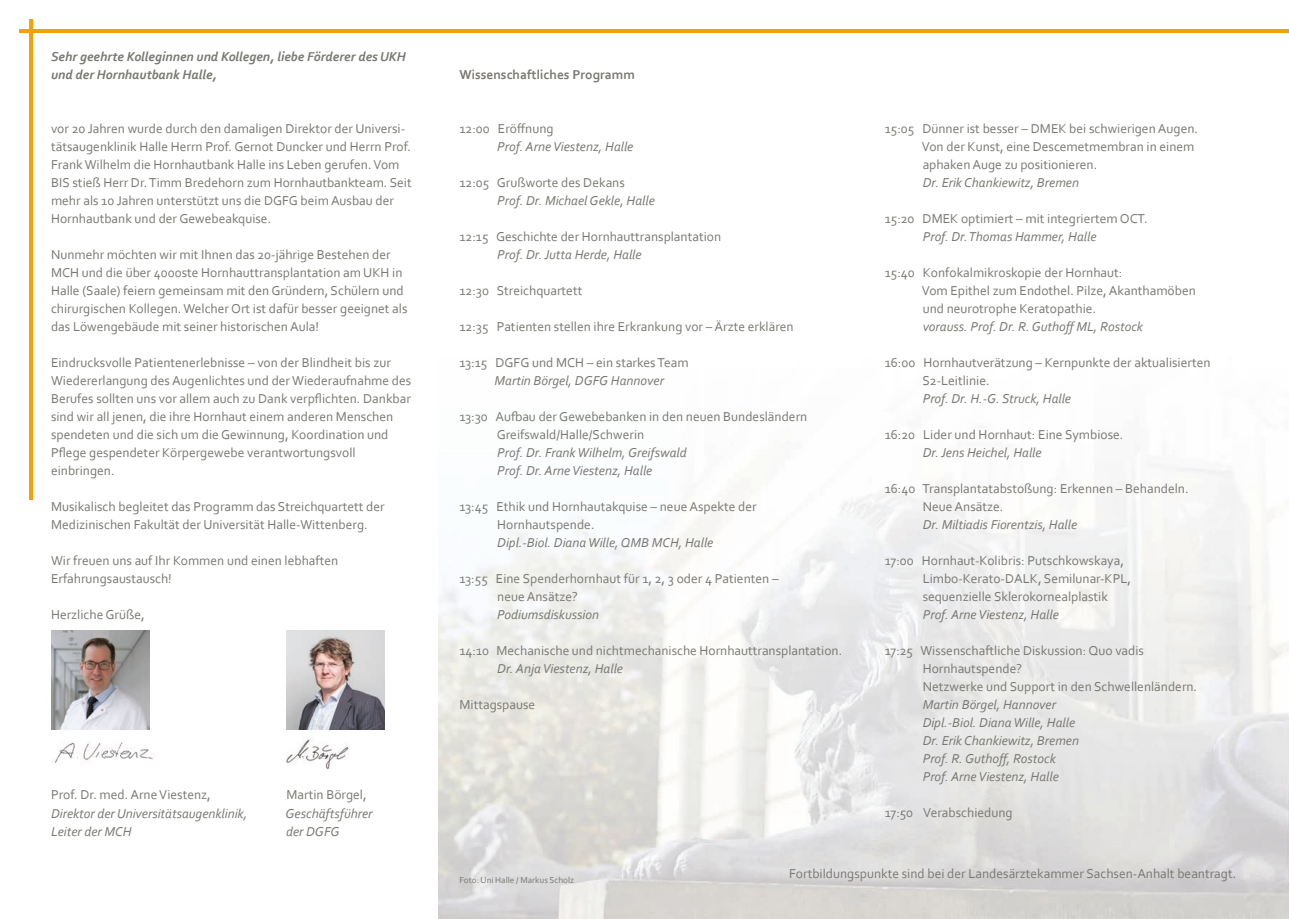
<style>
.page{position:relative;width:1289px;height:919px;background:#fff}
.page>*{position:absolute;margin:0;border:0;box-sizing:border-box;transform-origin:0 0}
.t1{font:13.5px/18px "Corbel";color:#797872}
.t2{font:italic 13.5px/18px "Corbel";color:#797872}
.t3{font:italic 700 13.5px/18px "Corbel";color:#797872}
.t4{font:700 13.5px "Corbel";color:#797872}
.t5{font:9px "Corbel";color:#797872}
</style>
<div class="page">
<img style="left:438px;top:465px;width:850px;height:453px">
<hr style="left:19px;top:29px;width:1269px;height:3px;background:#f6a009">
<img style="left:286px;top:630px;width:98px;height:99px">
<img style="left:51px;top:630px;width:98px;height:99px">
<img style="left:54px;top:741px;width:99px;height:23px">
<img style="left:286px;top:739px;width:63px;height:29px">
<hr style="left:29px;top:19px;width:3px;height:481px;background:#f6a009">
<p class="t3" style="left:51px;top:47px;width:356px">Sehr geehrte Kolleginnen und Kollegen, liebe Förderer des UKH und der Hornhautbank Halle,</p>
<p class="t1" style="left:51px;top:119px;width:362px">vor 20 Jahren wurde durch den damaligen Direktor der Universi&shy;tätsaugenklinik Halle Herrn Prof. Gernot Duncker und Herrn Prof.<br>Frank Wilhelm die Hornhautbank Halle ins Leben gerufen. Vom BIS stieß Herr Dr. Timm Bredehorn zum Hornhautbankteam. Seit mehr als 10 Jahren unterstützt uns die DGFG beim Ausbau der Hornhautbank und der Gewebeakquise.</p>
<p class="t1" style="left:51px;top:245px;width:358px">Nunmehr möchten wir mit Ihnen das 20-jährige Bestehen der MCH und die über 4000ste Hornhauttransplantation am UKH in Halle (Saale) feiern gemeinsam mit den Gründern, Schülern und chirurgischen Kollegen. Welcher Ort ist dafür besser geeignet als das Löwengebäude mit seiner historischen Aula!</p>
<p class="t1" style="left:51px;top:353px;width:362px">Eindrucksvolle Patientenerlebnisse – von der Blindheit bis zur Wiedererlangung des Augenlichtes und der Wiederaufnahme des Berufes sollten uns vor allem auch zu Dank verpflichten. Dankbar sind wir all jenen, die ihre Hornhaut einem anderen Menschen spendeten und die sich um die Gewinnung, Koordination und Pflege gespendeter Körpergewebe verantwortungsvoll einbringen.</p>
<p class="t1" style="left:51px;top:497px;width:335px">Musikalisch begleitet das Programm das Streichquartett der<br>Medizinischen Fakultät der Universität Halle-Wittenberg.</p>
<p class="t1" style="left:51px;top:551px;width:289px">Wir freuen uns auf Ihr Kommen und einen lebhaften<br>Erfahrungsaustausch!</p>
<p class="t1" style="left:51px;top:605px;width:95px">Herzliche Grüße,</p>
<p class="t1" style="left:51px;top:785px;width:161px">Prof. Dr. med. Arne Viestenz,</p>
<p class="t1" style="left:286px;top:785px;width:82px">Martin Börgel,</p>
<p class="t2" style="left:51px;top:803px;width:198px">Direktor der Universitätsaugenklinik,</p>
<p class="t2" style="left:285px;top:803px;width:89px">Geschäftsführer</p>
<p class="t2" style="left:51px;top:821px;width:82px">Leiter der MCH</p>
<p class="t2" style="left:286px;top:821px;width:55px">der DGFG</p>
<p class="t4" style="left:459px;top:66px;width:177px">Wissenschaftliches Programm</p>
<p class="t1" style="left:459px;top:119px;width:96px">12:00 Eröffnung</p>
<p class="t2" style="left:497px;top:137px;width:138px">Prof. Arne Viestenz, Halle</p>
<p class="t1" style="left:459px;top:173px;width:167px">12:05 Grußworte des Dekans</p>
<p class="t2" style="left:497px;top:191px;width:159px">Prof. Dr. Michael Gekle, Halle</p>
<p class="t1" style="left:459px;top:227px;width:263px">12:15 Geschichte der Hornhauttransplantation</p>
<p class="t2" style="left:497px;top:245px;width:146px">Prof. Dr. Jutta Herde, Halle</p>
<p class="t1" style="left:459px;top:281px;width:124px">12:30 Streichquartett</p>
<p class="t1" style="left:459px;top:317px;width:336px">12:35 Patienten stellen ihre Erkrankung vor – Ärzte erklären</p>
<p class="t1" style="left:459px;top:353px;width:231px">13:15 DGFG und MCH – ein starkes Team</p>
<p class="t2" style="left:494px;top:371px;width:171px">Martin Börgel, DGFG Hannover</p>
<p class="t1" style="left:497px;top:407px;width:312px;text-indent:-37px">13:30 Aufbau der Gewebebanken in den neuen Bundesländern<br>Greifswald/Halle/Schwerin</p>
<p class="t2" style="left:497px;top:443px;width:191px">Prof. Dr. Frank Wilhelm, Greifswald<br>Prof. Dr. Arne Viestenz, Halle</p>
<p class="t1" style="left:497px;top:497px;width:261px;text-indent:-38px">13:45 Ethik und Hornhautakquise – neue Aspekte der<br>Hornhautspende.</p>
<p class="t2" style="left:497px;top:533px;width:218px">Dipl.-Biol. Diana Wille, QMB MCH, Halle</p>
<p class="t1" style="left:497px;top:569px;width:283px;text-indent:-38px">13:55 Eine Spenderhornhaut für 1, 2, 3 oder 4 Patienten – neue Ansätze?</p>
<p class="t2" style="left:497px;top:605px;width:103px">Podiumsdiskussion</p>
<p class="t1" style="left:459px;top:641px;width:384px">14:10 Mechanische und nichtmechanische Hornhauttransplantation.</p>
<p class="t2" style="left:497px;top:659px;width:127px">Dr. Anja Viestenz, Halle</p>
<p class="t1" style="left:459px;top:695px;width:77px">Mittagspause</p>
<p class="t1" style="left:921px;top:119px;width:278px;text-indent:-37px">15:05 Dünner ist besser – DMEK bei schwierigen Augen.<br>Von der Kunst, eine Descemetmembran in einem aphaken Auge zu positionieren.</p>
<p class="t2" style="left:922px;top:173px;width:158px">Dr. Erik Chankiewitz, Bremen</p>
<p class="t1" style="left:884px;top:209px;width:264px">15:20 DMEK optimiert – mit integriertem OCT.</p>
<p class="t2" style="left:922px;top:227px;width:175px">Prof. Dr. Thomas Hammer, Halle</p>
<p class="t1" style="left:921px;top:263px;width:275px;text-indent:-37px">15:40 Konfokalmikroskopie der Hornhaut:<br>Vom Epithel zum Endothel. Pilze, Akanthamöben und neurotrophe Keratopathie.</p>
<p class="t2" style="left:922px;top:317px;width:222px">vorauss. Prof. Dr. R. Guthoff ML, Rostock</p>
<p class="t1" style="left:922px;top:353px;width:290px;text-indent:-38px">16:00 Hornhautverätzung – Kernpunkte der aktualisierten<br>S2-Leitlinie.</p>
<p class="t2" style="left:922px;top:389px;width:150px">Prof. Dr. H.-G. Struck, Halle</p>
<p class="t1" style="left:884px;top:425px;width:240px">16:20 Lider und Hornhaut: Eine Symbiose.</p>
<p class="t2" style="left:922px;top:443px;width:120px">Dr. Jens Heichel, Halle</p>
<p class="t1" style="left:922px;top:479px;width:267px;text-indent:-38px">16:40 Transplantatabstoßung: Erkennen – Behandeln.<br>Neue Ansätze.</p>
<p class="t2" style="left:922px;top:515px;width:156px">Dr. Miltiadis Fiorentzis, Halle</p>
<p class="t1" style="left:922px;top:551px;width:210px;text-indent:-38px">17:00 Hornhaut-Kolibris: Putschkowskaya,<br>Limbo-Kerato-DALK, Semilunar-KPL, sequenzielle Sklerokornealplastik</p>
<p class="t2" style="left:922px;top:605px;width:138px">Prof. Arne Viestenz, Halle</p>
<p class="t1" style="left:922px;top:641px;width:276px;text-indent:-38px">17:25 Wissenschaftliche Diskussion: Quo vadis<br>Hornhautspende?<br>Netzwerke und Support in den Schwellenländern.</p>
<p class="t2" style="left:922px;top:695px;width:158px">Martin Börgel, Hannover<br>Dipl.-Biol. Diana Wille, Halle<br>Dr. Erik Chankiewitz, Bremen<br>Prof. R. Guthoff, Rostock<br>Prof. Arne Viestenz, Halle</p>
<p class="t1" style="left:884px;top:803px;width:129px">17:50 Verabschiedung</p>
<p class="t5" style="left:459px;top:874px;width:116px">Foto: Uni Halle / Markus Scholz</p>
<p class="t1" style="left:789px;top:864px;width:448px">Fortbildungspunkte sind bei der Landesärztekammer Sachsen-Anhalt beantragt.</p>
</div>
